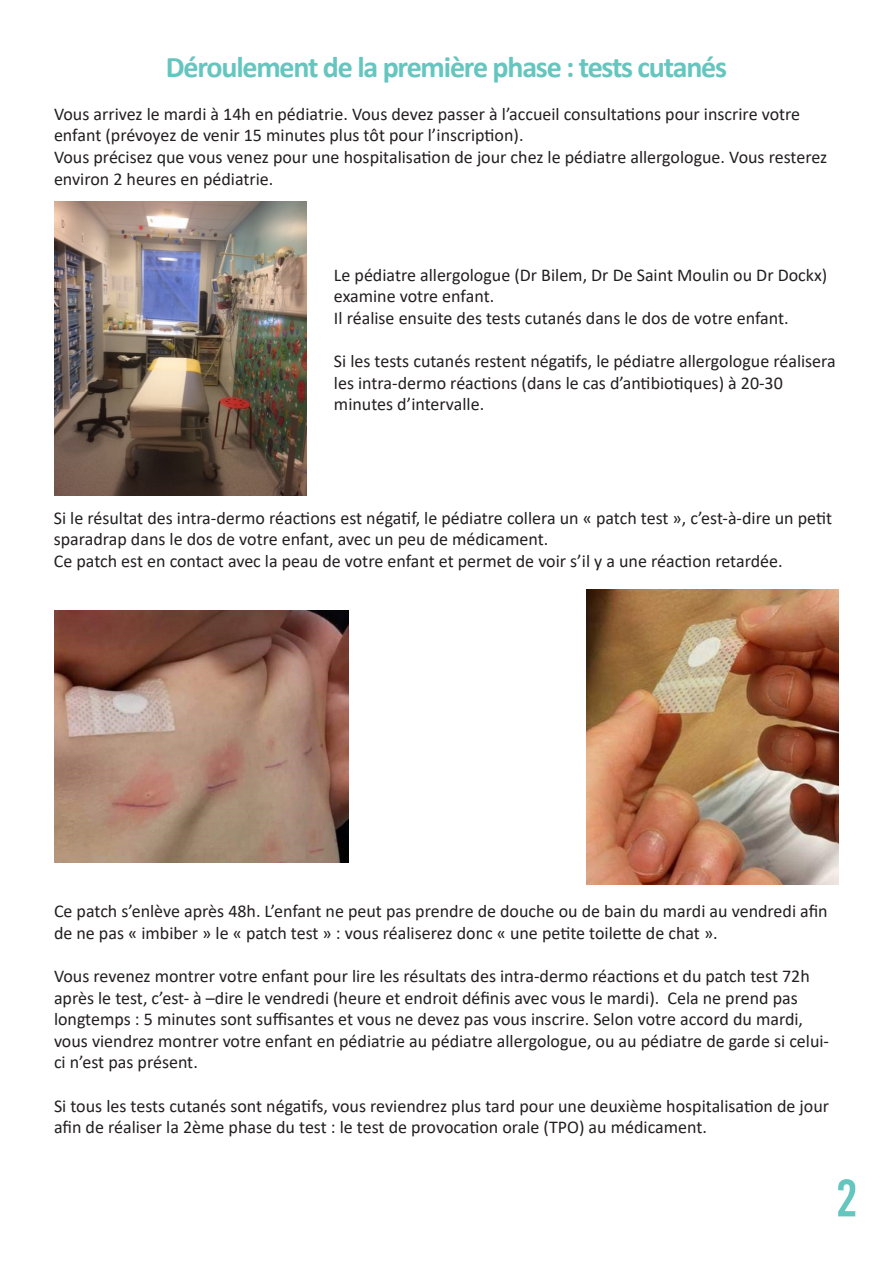
<style>
.page{position:relative;width:893px;height:1263px;background:#fff}
.page>*{position:absolute;margin:0;border:0;box-sizing:border-box;transform-origin:0 0}
.t1{font:52.5px "Bebas Kai";color:#64c6be}
.t2{font:700 30px "Calibri";letter-spacing:-.04em;color:#64c6be}
.t3{font:18px/21.6px "Calibri";color:#231f20}
</style>
<div class="page">
<img style="left:54px;top:201px;width:252px;height:295px">
<img style="left:54px;top:611px;width:295px;height:252px">
<img style="left:586px;top:589px;width:253px;height:295px">
<p class="t2" style="left:166px;top:45px;width:563px">Déroulement de la première phase : tests cutanés</p>
<p class="t3" style="left:54px;top:102px;width:748px">Vous arrivez le mardi à 14h en pédiatrie. Vous devez passer à l’accueil consultations pour inscrire votre enfant (prévoyez de venir 15 minutes plus tôt pour l’inscription).</p>
<p class="t3" style="left:54px;top:146px;width:775px">Vous précisez que vous venez pour une hospitalisation de jour chez le pédiatre allergologue. Vous resterez environ 2 heures en pédiatrie.</p>
<p class="t3" style="left:334px;top:263px;width:495px">Le pédiatre allergologue (Dr Bilem, Dr De Saint Moulin ou Dr Dockx) examine votre enfant.</p>
<p class="t3" style="left:334px;top:306px;width:456px">Il réalise ensuite des tests cutanés dans le dos de votre enfant.</p>
<p class="t3" style="left:334px;top:350px;width:503px">Si les tests cutanés restent négatifs, le pédiatre allergologue réalisera les intra-dermo réactions (dans le cas d’antibiotiques) à 20-30 minutes d’intervalle.</p>
<p class="t3" style="left:54px;top:506px;width:780px">Si le résultat des intra-dermo réactions est négatif, le pédiatre collera un « patch test », c’est-à-dire un petit sparadrap dans le dos de votre enfant, avec un peu de médicament.</p>
<p class="t3" style="left:54px;top:549px;width:730px">Ce patch est en contact avec la peau de votre enfant et permet de voir s’il y a une réaction retardée.</p>
<p class="t3" style="left:54px;top:900px;width:775px">Ce patch s’enlève après 48h. L’enfant ne peut pas prendre de douche ou de bain du mardi au vendredi afin de ne pas « imbiber » le « patch test » : vous réaliserez donc « une petite toilette de chat ».</p>
<p class="t3" style="left:54px;top:965px;width:777px">Vous revenez montrer votre enfant pour lire les résultats des intra-dermo réactions et du patch test 72h après le test, c’est- à –dire le vendredi (heure et endroit définis avec vous le mardi). Cela ne prend pas longtemps : 5 minutes sont suffisantes et vous ne devez pas vous inscrire. Selon votre accord du mardi, vous viendrez montrer votre enfant en pédiatrie au pédiatre allergologue, ou au pédiatre de garde si celui&shy;ci n’est pas présent.</p>
<p class="t3" style="left:54px;top:1094px;width:777px">Si tous les tests cutanés sont négatifs, vous reviendrez plus tard pour une deuxième hospitalisation de jour afin de réaliser la 2ème phase du test : le test de provocation orale (TPO) au médicament.</p>
<p class="t1" style="left:837px;top:1170px;width:22px">2</p>
</div>
